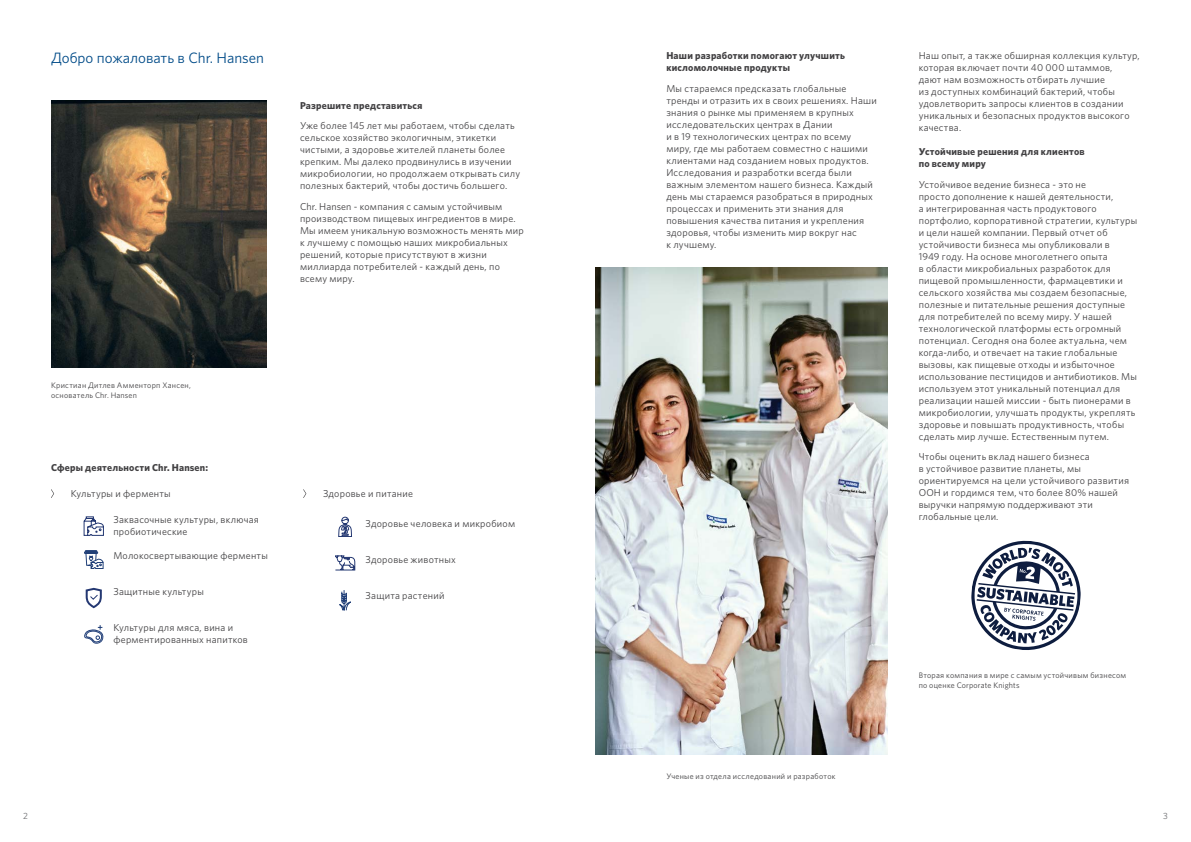
<style>
.page{position:relative;width:1191px;height:842px;background:#fff}
.page>*{position:absolute;margin:0;border:0;box-sizing:border-box;transform-origin:0 0}
.t1{font:15px "Whitney";color:#004b88}
.t2{font:10px/12px "Whitney";letter-spacing:.025em;color:#414042}
.t3{font:700 10px/12px "Whitney";letter-spacing:.02em;color:#414042}
.t4{font:9px "Whitney";color:#6d6e71}
.t5{font:8px/10px "Whitney";letter-spacing:.03em;color:#414042}
</style>
<div class="page">
<img style="left:51px;top:101px;width:215px;height:267px">
<svg style="left:51px;top:489px;width:3px;height:9px"></svg>
<svg style="left:303px;top:489px;width:3px;height:9px"></svg>
<svg style="left:84px;top:516px;width:20px;height:20px"></svg>
<svg style="left:338px;top:517px;width:14px;height:20px"></svg>
<svg style="left:84px;top:625px;width:19px;height:18px"></svg>
<svg style="left:335px;top:555px;width:20px;height:16px"></svg>
<svg style="left:339px;top:590px;width:12px;height:20px"></svg>
<svg style="left:86px;top:588px;width:16px;height:20px"></svg>
<svg style="left:84px;top:550px;width:19px;height:19px"></svg>
<img style="left:595px;top:267px;width:486px;height:488px">
<h1 class="t1" style="left:51px;top:48px;width:214px">Добро пожаловать в Chr. Hansen</h1>
<p class="t3" style="left:300px;top:99px;width:124px">Разрешите представиться</p>
<p class="t2" style="left:300px;top:119px;width:222px">Уже более 145 лет мы работаем, чтобы сделать сельское хозяйство экологичным, этикетки чистыми, а здоровье жителей планеты более крепким. Мы далеко продвинулись в изучении микробиологии, но продолжаем открывать силу полезных бактерий, чтобы достичь большего.</p>
<p class="t2" style="left:300px;top:200px;width:225px">Chr. Hansen - компания с самым устойчивым производством пищевых ингредиентов в мире.<br>Мы имеем уникальную возможность менять мир к лучшему с помощью наших микробиальных решений, которые присутствуют в жизни миллиарда потребителей - каждый день, по всему миру.</p>
<p class="t5" style="left:51px;top:380px;width:141px">Кристиан Дитлев Амменторп Хансен, основатель Chr. Hansen</p>
<p class="t3" style="left:51px;top:461px;width:158px">Сферы деятельности Chr. Hansen:</p>
<p class="t2" style="left:71px;top:487px;width:101px">Kультуры и ферменты</p>
<p class="t2" style="left:113px;top:514px;width:147px">Заквасочные культуры, включая пробиотические</p>
<p class="t2" style="left:113px;top:550px;width:156px">Молокосвертывающие ферменты</p>
<p class="t2" style="left:113px;top:586px;width:92px">Защитные культуры</p>
<p class="t2" style="left:113px;top:622px;width:136px">Культуры для мяса, вина и ферментированных напитков</p>
<p class="t2" style="left:323px;top:487px;width:91px">Здоровье и питание</p>
<p class="t2" style="left:366px;top:518px;width:151px">Здоровье человека и микробиом</p>
<p class="t2" style="left:366px;top:553px;width:92px">Здоровье животных</p>
<p class="t2" style="left:366px;top:589px;width:80px">Защита растений</p>
<p class="t3" style="left:666px;top:49px;width:180px">Наши разработки помогают улучшить кисломолочные продукты</p>
<p class="t2" style="left:666px;top:82px;width:212px">Мы стараемся предсказать глобальные тренды и отразить их в своих решениях. Наши знания о рынке мы применяем в крупных исследовательских центрах в Дании<br>и в 19 технологических центрах по всему миру, где мы работаем совместно с нашими клиентами над созданием новых продуктов.<br>Исследования и разработки всегда были важным элементом нашего бизнеса. Каждый день мы стараемся разобраться в природных процессах и применить эти знания для повышения качества питания и укрепления здоровья, чтобы изменить мир вокруг нас<br>к лучшему.</p>
<p class="t2" style="left:918px;top:49px;width:222px">Наш опыт, а также обширная коллекция культур, которая включает почти 40 000 штаммов,<br>дают нам возможность отбирать лучшие<br>из доступных комбинаций бактерий, чтобы удовлетворить запросы клиентов в создании уникальных и безопасных продуктов высокого качества.</p>
<p class="t3" style="left:918px;top:145px;width:167px">Устойчивые решения для клиентов по всему миру</p>
<p class="t2" style="left:918px;top:178px;width:220px">Устойчивое ведение бизнеса - это не<br>просто дополнение к нашей деятельности,<br>а интегрированная часть продуктового портфолио, корпоративной стратегии, культуры и цели нашей компании. Первый отчет об устойчивости бизнеса мы опубликовали в<br>1949 году. На основе многолетнего опыта<br>в области микробиальных разработок для пищевой промышленности, фармацевтики и сельского хозяйства мы создаем безопасные, полезные и питательные решения доступные для потребителей по всему миру. У нашей технологической платформы есть огромный потенциал. Сегодня она более актуальна, чем когда-либо, и отвечает на такие глобальные вызовы, как пищевые отходы и избыточное использование пестицидов и антибиотиков. Мы используем этот уникальный потенциал для реализации нашей миссии - быть пионерами в микробиологии, улучшать продукты, укреплять здоровье и повышать продуктивность, чтобы сделать мир лучше. Естественным путем.</p>
<p class="t2" style="left:918px;top:450px;width:212px">Чтобы оценить вклад нашего бизнеса<br>в устойчивое развитие планеты, мы ориентируемся на цели устойчивого развития ООН и гордимся тем, что более 80% нашей выручки напрямую поддерживают эти глобальные цели.</p>
<p class="t5" style="left:666px;top:771px;width:171px">Ученые из отдела исследований и разработок</p>
<p class="t5" style="left:918px;top:670px;width:209px">Вторая компания в мире с самым устойчивым бизнесом по оценке Corporate Knights</p>
<p class="t4" style="left:23px;top:810px;width:6px">2</p>
<p class="t4" style="left:1163px;top:810px;width:6px">3</p>
</div>
